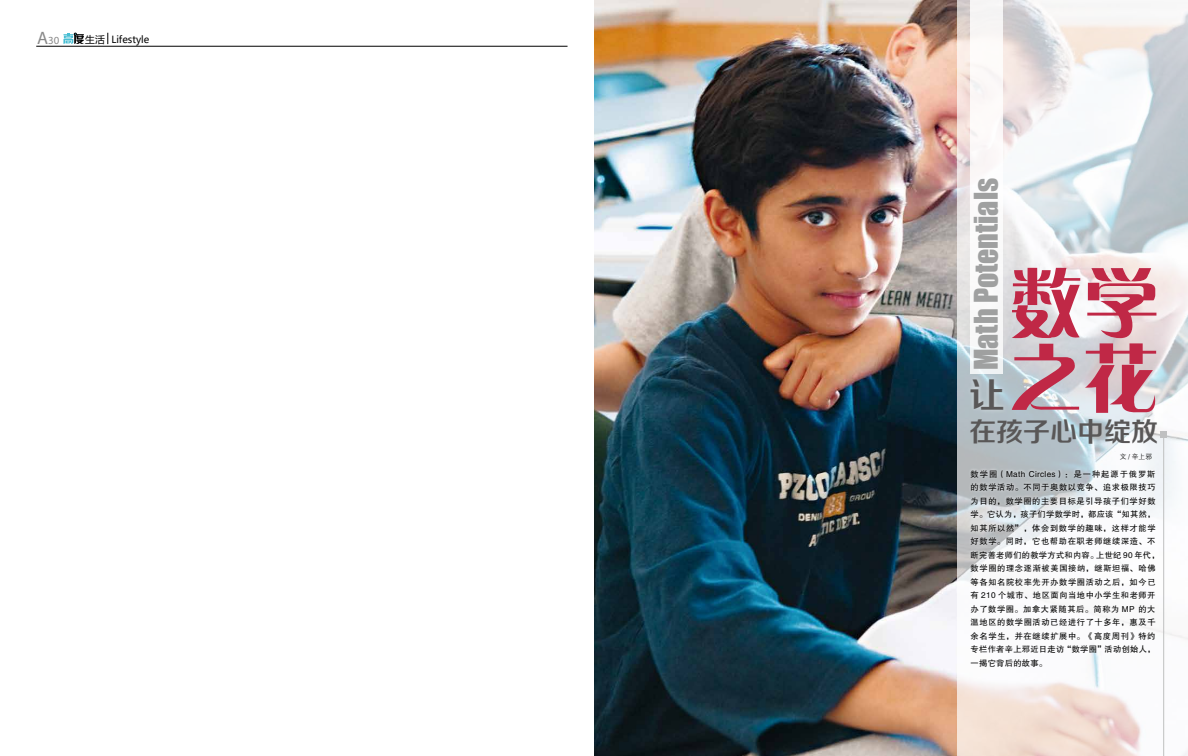
<style>
.page{position:relative;width:1188px;height:756px;background:#fff}
.page>*{position:absolute;margin:0;border:0;box-sizing:border-box;transform-origin:0 0}
.t1{font:75px/75px "FZCQJW GB1 0";color:#c02846}
.t2{font:36px "FZZZHONGJW GB1 0";color:#595757}
.t3{font:30px "Impact";color:#9fa0a0}
.t4{font:27px "FZZZHONGJW GB1 0";color:#595757}
.t5{font:10.88px "Myriad Pro";color:#898989}
.t6{font:9.75px "Microsoft Ya Hei";color:#000}
.t7{font:8.25px/13.5px "FZHTK GBK1 0";letter-spacing:.07em;color:#000}
.t8{font:6.75px "FZZDXJW GB1 0";color:#000}
.s1{font-size:18px}
</style>
<div class="page">
<hr style="left:36px;top:46px;width:532px;height:1px;background:#000">
<svg style="left:63px;top:33px;width:21px;height:11px"></svg>
<img style="left:594px;top:0;width:363px;height:756px">
<svg style="left:957px;top:0;width:231px;height:756px"></svg>
<div style="left:968px;top:467px;width:190px;height:203px;background:#fff;opacity:.8"></div>
<div style="left:966px;top:374px;width:42px;height:41px;background:#fff;opacity:.5"></div>
<div style="left:970px;top:0;width:33px;height:374px;background:#fff"></div>
<hr style="left:1163px;top:434px;width:1px;height:322px;background:#bfc0c0">
<div style="left:1160px;top:431px;width:7px;height:6px;background:#bfc0c0"></div>
<h3 class="t5" style="left:37px;top:34px;width:24px"><span class="s1">A</span>30</h3>
<p class="t6" style="left:85px;top:33px;width:66px">生活 Lifestyle</p>
<h3 class="t3" style="left:963px;top:370px;width:194px;rotate:-90deg">Math Potentials</h3>
<h2 class="t2" style="left:969px;top:375px;width:37px">让</h2>
<h1 class="t1" style="left:1009px;top:269px;width:151px">数学之花</h1>
<h3 class="t4" style="left:969px;top:417px;width:190px">在孩子心中绽放</h3>
<p class="t8" style="left:1120px;top:453px;width:34px">文 / 辛上邪</p>
<p class="t7" style="left:971px;top:467px;width:191px">数学圈（Math Circles）：是一种起源于俄罗斯的数学活动。不同于奥数以竞争、追求极限技巧为目的，数学圈的主要目标是引导孩子们学好数学。它认为，孩子们学数学时，都应该“知其然，知其所以然”，体会到数学的趣味，这样才能学好数学。同时，它也帮助在职老师继续深造、不断完善老师们的教学方式和内容。上世纪 90 年代，数学圈的理念逐渐被美国接纳，继斯坦福、哈佛等各知名院校率先开办数学圈活动之后，如今已有 210 个城市、地区面向当地中小学生和老师开办了数学圈。加拿大紧随其后。简称为 MP 的大温地区的数学圈活动已经进行了十多年，惠及千余名学生，并在继续扩展中。《高度周刊》特约专栏作者辛上邪近日走访“数学圈”活动创始人，一揭它背后的故事。</p>
</div>
